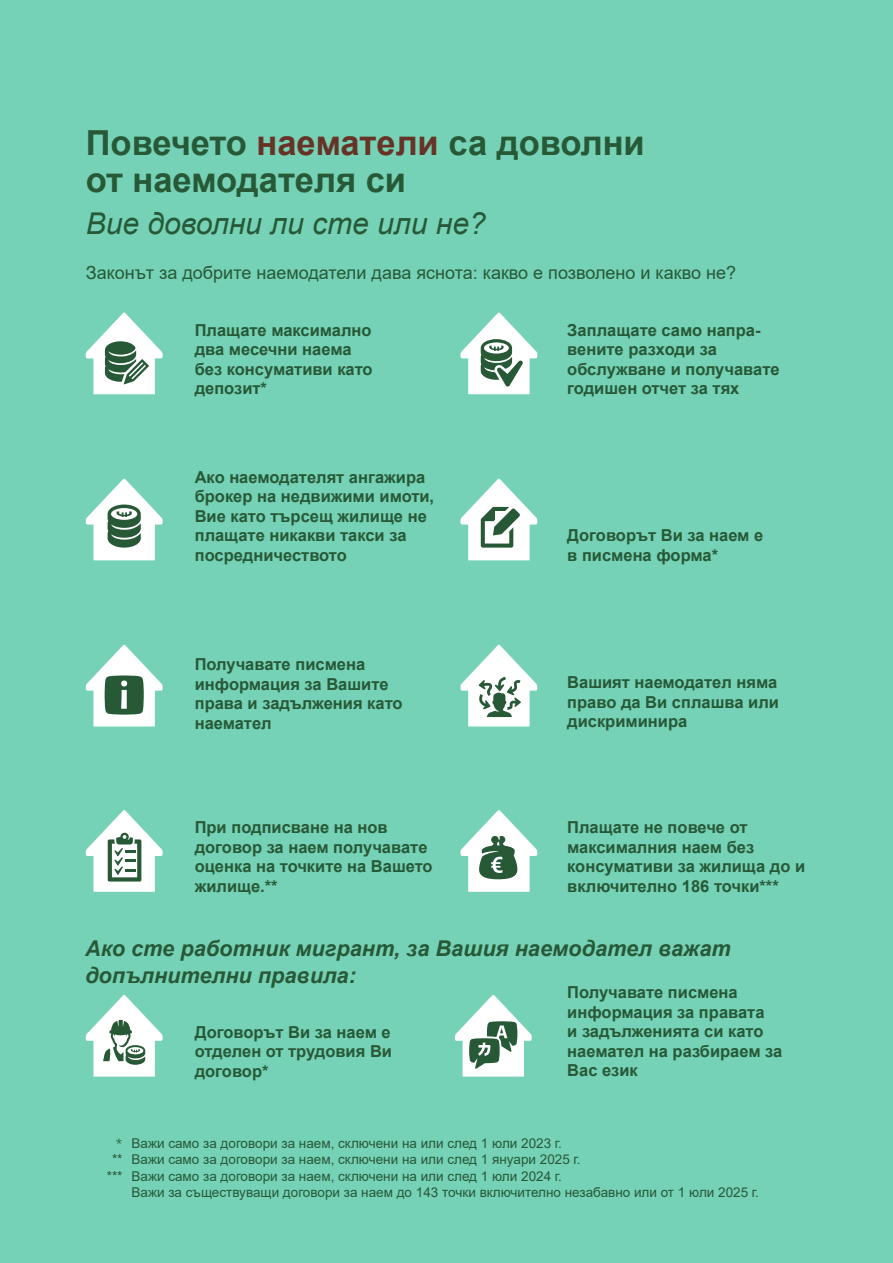
<style>
.page{position:relative;width:893px;height:1263px;background:#76d2b6}
.page>*{position:absolute;margin:0;border:0;box-sizing:border-box;transform-origin:0 0}
.H2_Kop{font:700 34.5px/37.5px "Arial";color:#275937}
.t1{font:italic 30px "Arial";color:#275937}
.t2{font:italic 700 21.75px/27px "Arial";color:#275937}
.t3{font:18px "Arial";color:#275937}
.t4{font:700 16.5px/19.5px "Arial";color:#275937}
.Kleine_tekst_bruin_kopie{font:13.5px/16.2px "Arial";color:#265938}
.s1{color:#673327}
.s2{font-family:"Rijksoverheid Sans Text"}
</style>
<div class="page">
<svg style="left:460px;top:478px;width:77px;height:82px"></svg>
<svg style="left:86px;top:645px;width:77px;height:81px"></svg>
<svg style="left:86px;top:312px;width:77px;height:82px"></svg>
<svg style="left:86px;top:478px;width:77px;height:82px"></svg>
<svg style="left:460px;top:312px;width:77px;height:82px"></svg>
<svg style="left:460px;top:645px;width:77px;height:81px"></svg>
<svg style="left:455px;top:995px;width:77px;height:81px"></svg>
<svg style="left:86px;top:995px;width:77px;height:81px"></svg>
<svg style="left:86px;top:810px;width:77px;height:82px"></svg>
<svg style="left:460px;top:810px;width:77px;height:82px"></svg>
<h2 class="H2_Kop" style="left:86px;top:124px;width:560px">Повечето <span class="s1">наематели</span> са доволни от наемодателя си</h2>
<p class="t1" style="left:86px;top:204px;width:401px">Вие доволни ли сте или не?</p>
<p class="t3" style="left:86px;top:261px;width:652px">Законът за добрите наемодатели дава яснота: какво е позволено и какво не?</p>
<p class="t4" style="left:195px;top:320px;width:180px">Плащате максимално два месечни наема без консумативи като депозит*</p>
<p class="t4" style="left:567px;top:320px;width:214px">Заплащате само напра&shy;вените разходи за обслужване и получавате годишен отчет за тях</p>
<p class="t4" style="left:195px;top:467px;width:241px">Ако наемодателят ангажира брокер на недвижими имоти,<br>Вие като търсещ жилище не плащате никакви такси за посредничеството</p>
<p class="t4" style="left:195px;top:655px;width:209px">Получавате писмена информация за Вашите права и задължения като наемател</p>
<p class="t4" style="left:567px;top:526px;width:198px">Договорът Ви за наем е в писмена форма*</p>
<p class="t4" style="left:567px;top:673px;width:213px;text-align:justify">Вашият наемодател няма право да Ви сплашва или дискриминира</p>
<p class="t4" style="left:195px;top:818px;width:239px">При подписване на нов договор за наем получавате оценка на точките на Вашето жилище.**</p>
<p class="t4" style="left:567px;top:818px;width:239px">Плащате не повече от максималния наем без консумативи за жилища до и включително 186 точки***</p>
<p class="t2" style="left:85px;top:935px;width:647px">Ако сте работник мигрант, за Вашия наемодател важат допълнителни правила:</p>
<p class="t4" style="left:195px;top:1022px;width:199px;text-align:justify">Договорът Ви за наем е отделен от трудовия Ви договор*</p>
<p class="t4" style="left:567px;top:983px;width:217px">Получавате писмена информация за правата<br>и задълженията си като наемател на разбираем за<br>Вас език</p>
<p class="Kleine_tekst_bruin_kopie" style="left:115px;top:1135px;width:448px"><span class="s2">*</span> Важи само за договори за наем, сключени на или след 1 юли 2023 г.</p>
<p class="Kleine_tekst_bruin_kopie" style="left:112px;top:1151px;width:470px">** Важи само за договори за наем, сключени на или след 1 януари 2025 г.</p>
<p class="Kleine_tekst_bruin_kopie" style="left:132px;top:1167px;width:629px;text-indent:-25px">*** Важи само за договори за наем, сключени на или след 1 юли 2024 г.<br>Важи за съществуващи договори за наем до 143 точки включително незабавно или от 1 юли 2025 г.</p>
</div>
